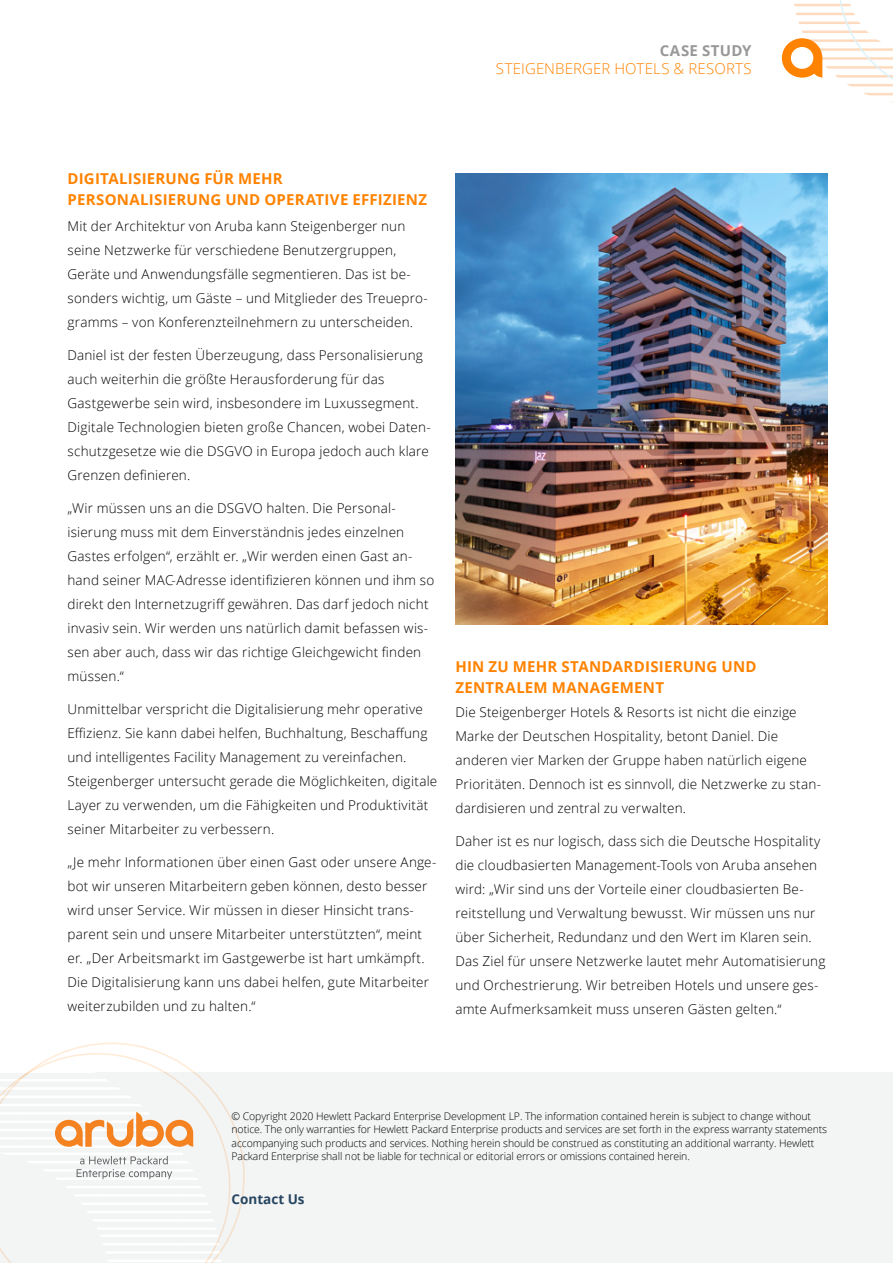
<style>
.page{position:relative;width:893px;height:1263px;background:#fff}
.page>*{position:absolute;margin:0;border:0;box-sizing:border-box;transform-origin:0 0}
.t1{font:700 15px/21px "Open Sans";letter-spacing:.015em;color:#ff8300}
.t2{font:300 15px "Open Sans";letter-spacing:.01em;color:#ff8300}
.t3{font:700 15px "Open Sans";letter-spacing:.02em;color:#999899}
.t4{font:300 13.5px/24px "Open Sans";letter-spacing:.015em;color:#000}
.t5{font:700 13.5px "Open Sans";color:#274661}
.t6{font:300 10.5px/13.5px "Open Sans";letter-spacing:-.01em;color:#000}
</style>
<div class="page">
<svg style="left:782px;top:0;width:111px;height:103px"></svg>
<div style="left:0;top:1072px;width:893px;height:191px;background:#f3f4f4"></div>
<svg style="left:0;top:1095px;width:245px;height:168px"></svg>
<svg style="left:0;top:1042px;width:217px;height:195px"></svg>
<img style="left:455px;top:173px;width:372px;height:452px">
<p class="t3" style="left:660px;top:40px;width:93px">CASE STUDY</p>
<p class="t2" style="left:496px;top:58px;width:257px">STEIGENBERGER HOTELS &amp; RESORTS</p>
<p class="t1" style="left:68px;top:168px;width:361px">DIGITALISIERUNG FÜR MEHR<br>PERSONALISIERUNG UND OPERATIVE EFFIZIENZ</p>
<p class="t4" style="left:68px;top:214px;width:362px">Mit der Architektur von Aruba kann Steigenberger nun seine Netzwerke für verschiedene Benutzergruppen, Geräte und Anwendungsfälle segmentieren. Das ist be&shy;sonders wichtig, um Gäste – und Mitglieder des Treuepro&shy;gramms – von Konferenzteilnehmern zu unterscheiden.</p>
<p class="t4" style="left:68px;top:343px;width:365px">Daniel ist der festen Überzeugung, dass Personalisierung auch weiterhin die größte Herausforderung für das Gastgewerbe sein wird, insbesondere im Luxussegment.<br>Digitale Technologien bieten große Chancen, wobei Daten&shy;schutzgesetze wie die DSGVO in Europa jedoch auch klare Grenzen definieren.</p>
<p class="t4" style="left:68px;top:496px;width:368px">„Wir müssen uns an die DSGVO halten. Die Personal&shy;isierung muss mit dem Einverständnis jedes einzelnen Gastes erfolgen“, erzählt er. „Wir werden einen Gast an&shy;hand seiner MAC-Adresse identifizieren können und ihm so direkt den Internetzugriff gewähren. Das darf jedoch nicht invasiv sein. Wir werden uns natürlich damit befassen wis&shy;sen aber auch, dass wir das richtige Gleichgewicht finden müssen.“</p>
<p class="t4" style="left:68px;top:697px;width:371px">Unmittelbar verspricht die Digitalisierung mehr operative Effizienz. Sie kann dabei helfen, Buchhaltung, Beschaffung und intelligentes Facility Management zu vereinfachen.<br>Steigenberger untersucht gerade die Möglichkeiten, digitale Layer zu verwenden, um die Fähigkeiten und Produktivität seiner Mitarbeiter zu verbessern.</p>
<p class="t4" style="left:68px;top:850px;width:370px">„Je mehr Informationen über einen Gast oder unsere Ange&shy;bot wir unseren Mitarbeitern geben können, desto besser wird unser Service. Wir müssen in dieser Hinsicht trans&shy;parent sein und unsere Mitarbeiter unterstützten“, meint er. „Der Arbeitsmarkt im Gastgewerbe ist hart umkämpft.<br>Die Digitalisierung kann uns dabei helfen, gute Mitarbeiter weiterzubilden und zu halten.“</p>
<p class="t1" style="left:455px;top:655px;width:303px">HIN ZU MEHR STANDARDISIERUNG UND<br>ZENTRALEM MANAGEMENT</p>
<p class="t4" style="left:455px;top:700px;width:367px">Die Steigenberger Hotels &amp; Resorts ist nicht die einzige Marke der Deutschen Hospitality, betont Daniel. Die anderen vier Marken der Gruppe haben natürlich eigene Prioritäten. Dennoch ist es sinnvoll, die Netzwerke zu stan&shy;dardisieren und zentral zu verwalten.</p>
<p class="t4" style="left:455px;top:829px;width:371px">Daher ist es nur logisch, dass sich die Deutsche Hospitality die cloudbasierten Management-Tools von Aruba ansehen wird: „Wir sind uns der Vorteile einer cloudbasierten Be&shy;reitstellung und Verwaltung bewusst. Wir müssen uns nur über Sicherheit, Redundanz und den Wert im Klaren sein.<br>Das Ziel für unsere Netzwerke lautet mehr Automatisierung und Orchestrierung. Wir betreiben Hotels und unsere ges&shy;amte Aufmerksamkeit muss unseren Gästen gelten.“</p>
<p class="t6" style="left:232px;top:1109px;width:597px">© Copyright 2020 Hewlett Packard Enterprise Development LP. The information contained herein is subject to change without notice. The only warranties for Hewlett Packard Enterprise products and services are set forth in the express warranty statements accompanying such products and services. Nothing herein should be construed as constituting an additional warranty. Hewlett Packard Enterprise shall not be liable for technical or editorial errors or omissions contained herein.</p>
<p class="t5" style="left:232px;top:1190px;width:75px">Contact Us</p>
</div>
